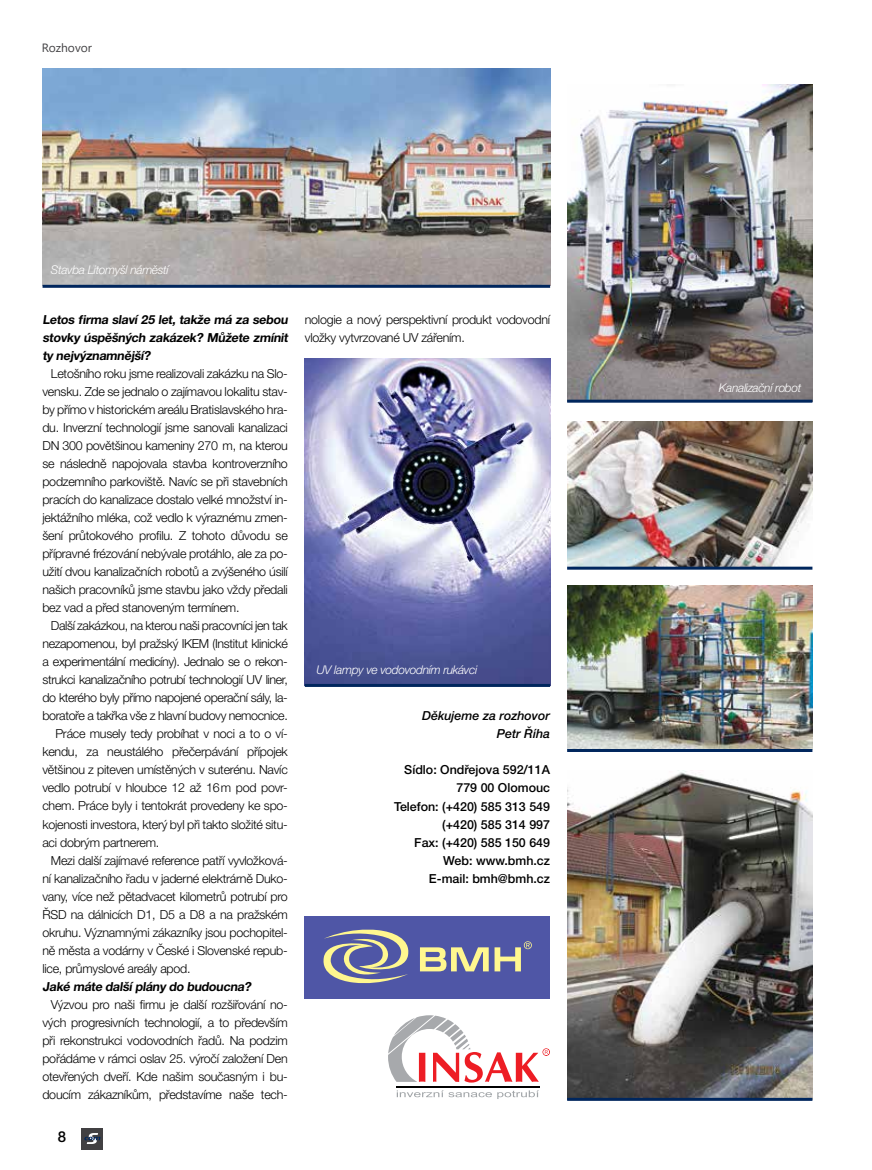
<style>
.page{position:relative;width:872px;height:1170px;background:#fff}
.page>*{position:absolute;margin:0;border:0;box-sizing:border-box;transform-origin:0 0}
.t1{font:500 15px "Helvetica Neue LT Pro";color:#000}
.t2{font:300 12.45px/18px "Helvetica Neue LT Pro";letter-spacing:-.02em;color:#000;text-align:justify}
.t3{font:500 12.45px/18px "Helvetica Neue LT Pro";color:#000;text-align:right}
.t4{font:700 12.45px/18px "Helvetica Neue LT Pro";letter-spacing:-.02em;color:#000;text-align:justify}
.t5{font:italic 500 12.45px/18px "Helvetica Neue LT Pro";color:#000;text-align:right}
.t6{font:italic 300 12px "Helvetica Neue LT Pro";letter-spacing:-.03em;color:#fff}
.t7{font:12px "Segoe UI";color:#414042}
</style>
<div class="page">
<div style="left:82px;top:1127px;width:21px;height:21px;background:#414042"></div>
<svg style="left:84px;top:1133px;width:16px;height:10px"></svg>
<img style="left:43px;top:68px;width:507px;height:217px">
<img style="left:567px;top:421px;width:245px;height:145px">
<img style="left:305px;top:359px;width:245px;height:325px">
<img style="left:567px;top:585px;width:245px;height:164px">
<img style="left:567px;top:770px;width:245px;height:327px">
<img style="left:567px;top:84px;width:245px;height:315px">
<hr style="left:43px;top:285px;width:507px;height:3px;background:#00265d">
<hr style="left:567px;top:566px;width:245px;height:3px;background:#00265d">
<hr style="left:305px;top:684px;width:245px;height:3px;background:#00265d">
<hr style="left:567px;top:749px;width:245px;height:3px;background:#00265d">
<hr style="left:567px;top:1097px;width:245px;height:3px;background:#00265d">
<hr style="left:567px;top:399px;width:245px;height:3px;background:#00265d">
<div style="left:305px;top:916px;width:245px;height:82px;background:#4f56a6"></div>
<svg style="left:323px;top:929px;width:86px;height:55px"></svg>
<svg style="left:420px;top:941px;width:112px;height:30px"></svg>
<hr style="left:396px;top:1086px;width:143px;height:1px;background:#000">
<svg style="left:397px;top:1090px;width:142px;height:8px"></svg>
<svg style="left:388px;top:1015px;width:162px;height:67px"></svg>
<p class="t7" style="left:42px;top:38px;width:52px">Rozhovor</p>
<p class="t6" style="left:51px;top:263px;width:119px">Stavba Litomyšl náměstí</p>
<p class="t4" style="left:42px;top:310px;width:249px">Letos firma slaví 25 let, takže má za sebou stovky úspěšných zakázek? Můžete zmínit ty nejvýznamnější?</p>
<p class="t2" style="left:42px;top:364px;width:247px;text-indent:9px">Letošního roku jsme realizovali zakázku na Slo&shy;vensku. Zde se jednalo o zajímavou lokalitu stav&shy;by přímo v historickém areálu Bratislavského hra&shy;du. Inverzní technologií jsme sanovali kanalizaci DN 300 povětšinou kameniny 270 m, na kterou se následně napojovala stavba kontroverzního podzemního parkoviště. Navíc se při stavebních pracích do kanalizace dostalo velké množství in&shy;jektážního mléka, což vedlo k výraznému zmen&shy;šení průtokového profilu. Z tohoto důvodu se přípravné frézování nebývale protáhlo, ale za po&shy;užití dvou kanalizačních robotů a zvýšeného úsilí našich pracovníků jsme stavbu jako vždy předali bez vad a před stanoveným termínem.</p>
<p class="t2" style="left:51px;top:616px;width:238px">Další zakázkou, na kterou naši pracovníci jen tak</p>
<p class="t2" style="left:42px;top:634px;width:247px">nezapomenou, byl pražský IKEM (Institut klinické</p>
<p class="t2" style="left:42px;top:652px;width:247px">a experimentální medicíny). Jednalo se o rekon-</p>
<p class="t2" style="left:42px;top:670px;width:247px">strukci kanalizačního potrubí technologií UV liner,</p>
<p class="t2" style="left:42px;top:688px;width:247px">do kterého byly přímo napojené operační sály, la-</p>
<p class="t2" style="left:42px;top:706px;width:247px">boratoře a takřka vše z hlavní budovy nemocnice.</p>
<p class="t2" style="left:55px;top:724px;width:234px">Práce musely tedy probíhat v noci a to o ví-</p>
<p class="t2" style="left:42px;top:742px;width:247px">kendu, za neustálého přečerpávání přípojek</p>
<p class="t2" style="left:42px;top:760px;width:247px">většinou z piteven umístěných v suterénu. Navíc</p>
<p class="t2" style="left:42px;top:778px;width:247px">vedlo potrubí v hloubce 12 až 16m pod povr-</p>
<p class="t2" style="left:42px;top:796px;width:247px">chem. Práce byly i tentokrát provedeny ke spo-</p>
<p class="t2" style="left:42px;top:814px;width:247px">kojenosti investora, který byl při takto složité situ-</p>
<p class="t2" style="left:42px;top:832px;width:118px">aci dobrým partnerem.</p>
<p class="t2" style="left:51px;top:850px;width:238px">Mezi další zajímavé reference patří vyvložková-</p>
<p class="t2" style="left:42px;top:868px;width:247px">ní kanalizačního řadu v jaderné elektrárně Duko-</p>
<p class="t2" style="left:42px;top:886px;width:247px">vany, více než pětadvacet kilometrů potrubí pro</p>
<p class="t2" style="left:42px;top:904px;width:247px">ŘSD na dálnicích D1, D5 a D8 a na pražském</p>
<p class="t2" style="left:42px;top:922px;width:247px">okruhu. Významnými zákazníky jsou pochopitel-</p>
<p class="t2" style="left:42px;top:940px;width:247px">ně města a vodárny v České i Slovenské repub-</p>
<p class="t2" style="left:42px;top:958px;width:150px">lice, průmyslové areály apod.</p>
<p class="t4" style="left:42px;top:976px;width:212px">Jaké máte další plány do budoucna?</p>
<p class="t2" style="left:42px;top:994px;width:247px;text-indent:9px">Výzvou pro naši firmu je další rozšiřování no&shy;vých progresivních technologií, a to především při rekonstrukci vodovodních řadů. Na podzim pořádáme v rámci oslav 25. výročí založení Den otevřených dveří. Kde našim současným i bu&shy;doucím zákazníkům, představíme naše tech-</p>
<p class="t1" style="left:58px;top:1127px;width:10px">8</p>
<p class="t2" style="left:305px;top:310px;width:247px">nologie a nový perspektivní produkt vodovodní vložky vytvrzované UV zářením.</p>
<p class="t6" style="left:316px;top:662px;width:162px">UV lampy ve vodovodním rukávci</p>
<p class="t5" style="left:422px;top:706px;width:129px">Děkujeme za rozhovor<br>Petr Říha</p>
<p class="t3" style="left:394px;top:760px;width:158px">Sídlo: Ondřejova 592/11A<br>779 00 Olomouc<br>Telefon: (+420) 585 313 549 (+420) 585 314 997<br>Fax: (+420) 585 150 649<br>Web: www.bmh.cz<br>E-mail: bmh@bmh.cz</p>
<p class="t6" style="left:719px;top:381px;width:84px">Kanalizační robot</p>
</div>
